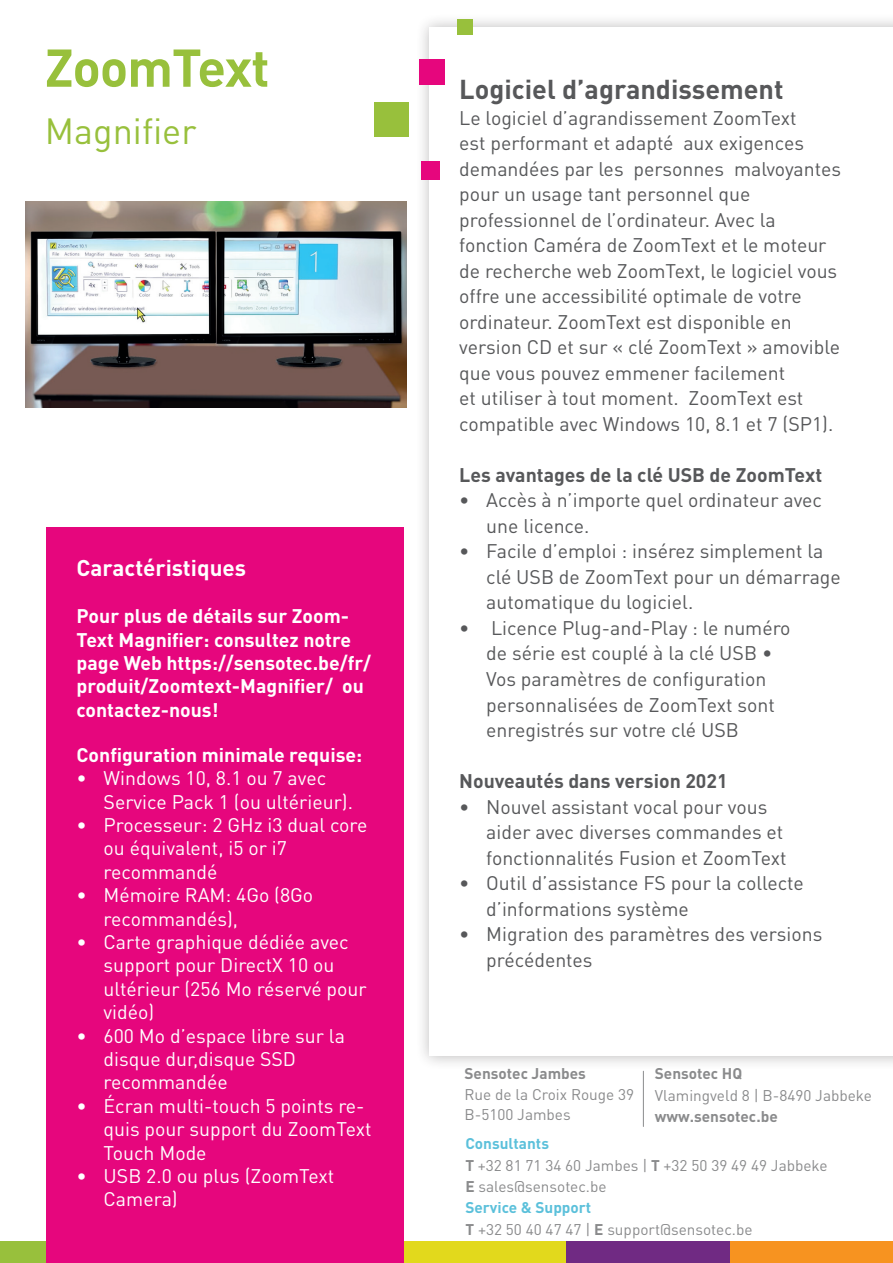
<style>
.page{position:relative;width:893px;height:1263px;background:#fff}
.page>*{position:absolute;margin:0;border:0;box-sizing:border-box;transform-origin:0 0}
.t1{font:700 52.35px "DIN Pro";letter-spacing:-.02em;color:#98c03c}
.t2{font:36px "DIN Pro";color:#98c03c}
.t3{font:700 27px "DIN Pro";color:#57585a}
.t4{font:700 22.5px "DIN Pro";color:#fff}
.t5{font:19.5px/25.5px "DIN Pro";color:#57585a}
.t6{font:19.5px/23.4px "DIN Pro";color:#fff}
.t7{font:700 19.5px/23.4px "DIN Pro";color:#fff}
.t8{font:700 19.5px "DIN Pro";color:#57585a}
.t9{font:15.3px/21.5px "DIN Pro";color:#57585a}
.t10{font:700 15.3px "DIN Pro";color:#57585a}
.s1{font-weight:700;color:#14a5cb}
.s2{font-weight:700}
</style>
<div class="page">
<div style="left:415px;top:14px;width:478px;height:1056px;background:#231f20;opacity:.3"></div>
<div style="left:429px;top:28px;width:464px;height:1028px;background:#fff"></div>
<div style="left:457px;top:19px;width:16px;height:16px;background:#98c03c"></div>
<div style="left:419px;top:60px;width:26px;height:25px;background:#e6067d"></div>
<div style="left:0;top:1242px;width:47px;height:21px;background:#98c03c"></div>
<div style="left:404px;top:1242px;width:163px;height:21px;background:#e2d91c"></div>
<div style="left:730px;top:1242px;width:163px;height:21px;background:#f79320"></div>
<div style="left:567px;top:1242px;width:163px;height:21px;background:#702a83"></div>
<div style="left:374px;top:102px;width:35px;height:34px;background:#98c03c"></div>
<hr style="left:643px;top:1071px;width:1px;height:55px;background:#57585a">
<div style="left:421px;top:162px;width:18px;height:18px;background:#e6067d"></div>
<div style="left:47px;top:527px;width:357px;height:736px;background:#e6067d"></div>
<img style="left:26px;top:202px;width:380px;height:206px">
<h1 class="t1" style="left:45px;top:32px;width:226px">ZoomText</h1>
<h2 class="t2" style="left:45px;top:106px;width:153px">Magnifier</h2>
<p class="t4" style="left:77px;top:553px;width:171px">Caractéristiques</p>
<p class="t7" style="left:77px;top:604px;width:296px">Pour plus de détails sur Zoom-<br>Text Magnifier: consultez notre page Web https://sensotec.be/fr/ produit/Zoomtext-Magnifier/ ou contactez-nous!</p>
<p class="t7" style="left:77px;top:742px;width:287px">Configuration minimale requise:</p>
<p class="t6" style="left:104px;top:766px;width:251px;text-indent:-27px">• Windows 10, 8.1 ou 7 avec<br>Service Pack 1 (ou ultérieur).</p>
<p class="t6" style="left:104px;top:812px;width:265px;text-indent:-27px">• Processeur: 2 GHz i3 dual core ou équivalent, i5 or i7 recommandé</p>
<p class="t6" style="left:104px;top:883px;width:211px;text-indent:-27px">• Mémoire RAM: 4Go (8Go recommandés),</p>
<p class="t6" style="left:104px;top:929px;width:265px;text-indent:-27px">• Carte graphique dédiée avec support pour DirectX 10 ou ultérieur (256 Mo réservé pour vidéo)</p>
<p class="t6" style="left:104px;top:1023px;width:243px;text-indent:-27px">• 600 Mo d’espace libre sur la disque dur,disque SSD recommandée</p>
<p class="t6" style="left:104px;top:1093px;width:269px;text-indent:-27px">• Écran multi-touch 5 points re&shy;quis pour support du ZoomText<br>Touch Mode</p>
<p class="t6" style="left:104px;top:1163px;width:232px;text-indent:-27px">• USB 2.0 ou plus (ZoomText<br>Camera)</p>
<h3 class="t3" style="left:459px;top:71px;width:326px">Logiciel d’agrandissement</h3>
<p class="t5" style="left:459px;top:104px;width:383px">Le logiciel d’agrandissement ZoomText<br>est performant et adapté aux exigences demandées par les personnes malvoyantes pour un usage tant personnel que professionnel de l’ordinateur. Avec la fonction Caméra de ZoomText et le moteur de recherche web ZoomText, le logiciel vous offre une accessibilité optimale de votre ordinateur. ZoomText est disponible en version CD et sur « clé ZoomText » amovible que vous pouvez emmener facilement<br>et utiliser à tout moment. ZoomText est compatible avec Windows 10, 8.1 et 7 (SP1).</p>
<p class="t8" style="left:459px;top:462px;width:365px">Les avantages de la clé USB de ZoomText</p>
<p class="t5" style="left:486px;top:487px;width:337px;text-indent:-27px">• Accès à n’importe quel ordinateur avec une licence.</p>
<p class="t5" style="left:486px;top:538px;width:356px;text-indent:-27px">• Facile d’emploi : insérez simplement la clé USB de ZoomText pour un démarrage automatique du logiciel.</p>
<p class="t5" style="left:486px;top:614px;width:306px;text-indent:-27px">• Licence Plug-and-Play : le numéro de série est couplé à la clé USB •<br>Vos paramètres de configuration personnalisées de ZoomText sont enregistrés sur votre clé USB</p>
<p class="t8" style="left:459px;top:768px;width:270px">Nouveautés dans version 2021</p>
<p class="t5" style="left:486px;top:793px;width:302px;text-indent:-27px">• Nouvel assistant vocal pour vous aider avec diverses commandes et fonctionnalités Fusion et ZoomText</p>
<p class="t5" style="left:486px;top:869px;width:319px;text-indent:-27px">• Outil d’assistance FS pour la collecte d’informations système</p>
<p class="t5" style="left:486px;top:920px;width:338px;text-indent:-27px">• Migration des paramètres des versions précédentes</p>
<p class="t10" style="left:465px;top:1063px;width:123px">Sensotec Jambes</p>
<p class="t9" style="left:465px;top:1084px;width:171px;line-height:20px">Rue de la Croix Rouge 39<br>B-5100 Jambes</p>
<p class="t9" style="left:465px;top:1132px;width:364px"><span class="s1">Consultants<br></span><span class="s2">T</span> +32 81 71 34 60 Jambes | <span class="s2">T</span> +32 50 39 49 49 Jabbeke<br><span class="s2">E</span> sales@sensotec.be<br><span class="s1">Service &amp; Support<br></span><span class="s2">T</span> +32 50 40 47 47 | <span class="s2">E</span> support@sensotec.be</p>
<p class="t10" style="left:655px;top:1063px;width:89px">Sensotec HQ</p>
<p class="t9" style="left:655px;top:1084px;width:219px">Vlamingveld 8 | B-8490 Jabbeke</p>
<p class="t10" style="left:655px;top:1106px;width:124px">www.sensotec.be</p>
</div>
